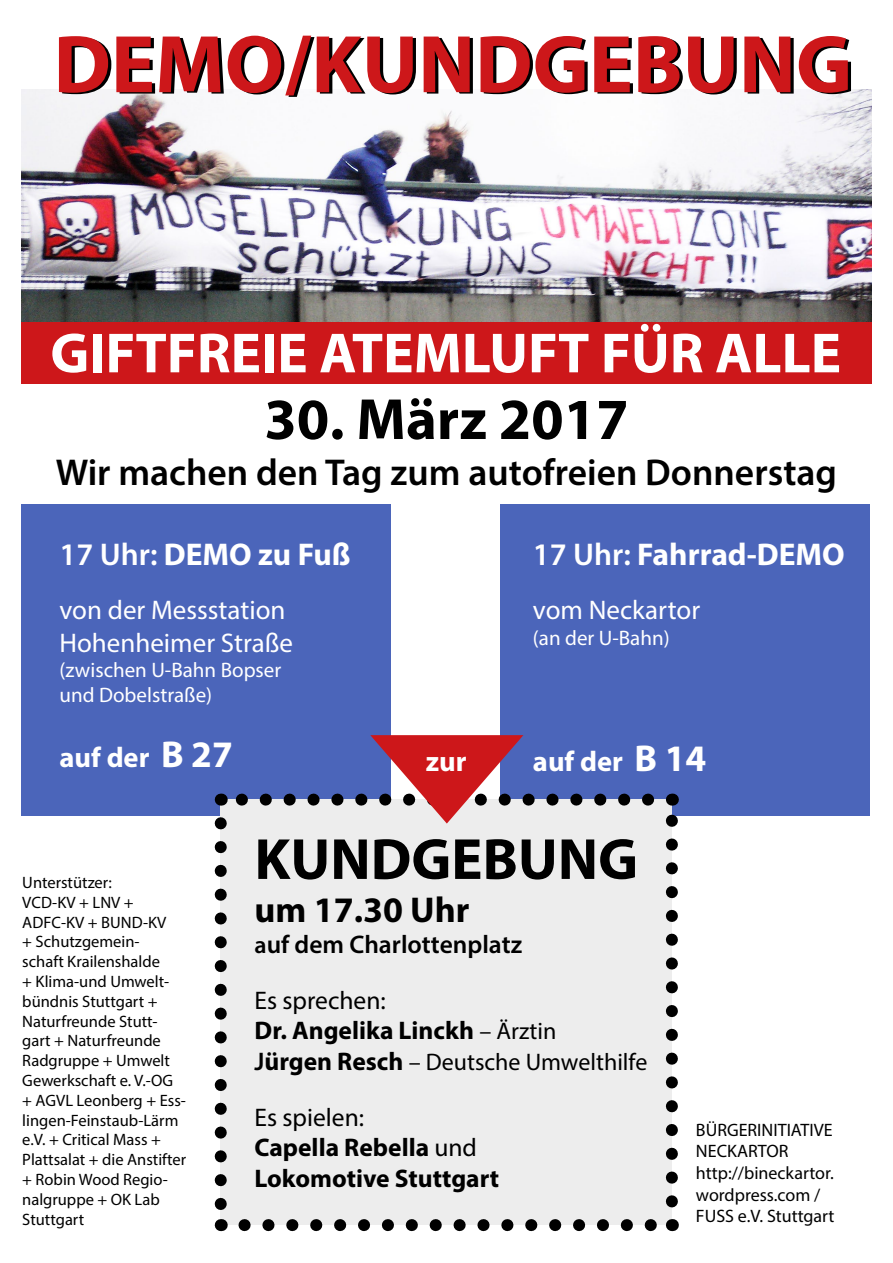
<style>
.page{position:relative;width:893px;height:1263px;background:#fff}
.page>*{position:absolute;margin:0;border:0;box-sizing:border-box;transform-origin:0 0}
.t1{font:700 82.5px "Myriad Pro";color:#000}
.t2{font:700 58.5px "Myriad Pro";color:#000}
.t3{font:700 57px "Myriad Pro";color:#fff}
.t4{font:600 37.5px "Myriad Pro";color:#000}
.t5{font:700 36px "Myriad Pro";color:#000}
.t6{font:700 31.5px "Myriad Pro";color:#fff}
.t7{font:700 28.5px "Myriad Pro";color:#fff}
.t8{font:27px/32.4px "Myriad Pro";color:#fff}
.t9{font:700 25.5px/30.6px "Myriad Pro";color:#000}
.t10{font:600 25.5px/55.8px "Myriad Pro";color:#000}
.t11{font:24px "Myriad Pro";color:#000}
.t12{font:21px/25.2px "Myriad Pro";color:#fff}
.t13{font:18px/21.6px "Myriad Pro";color:#000}
.t14{font:16.5px/19.8px "Myriad Pro";color:#000}
.s1{font-weight:600}
.s2{font-size:37.5px}
.s3{font-size:24px}
.s4{font-weight:400}
.s5{font-weight:400;font-size:24px}
.s6{font-weight:600;font-size:25.5px}
.s7{font-weight:700;font-size:25.5px}
</style>
<div class="page">
<img style="left:21px;top:89px;width:851px;height:233px">
<div style="left:21px;top:504px;width:370px;height:312px;background:#4b65ba"></div>
<div style="left:500px;top:504px;width:370px;height:312px;background:#4b65ba"></div>
<div style="left:221px;top:800px;width:451px;height:425px;background:#ededed"></div>
<svg style="left:215px;top:823px;width:12px;height:390px"></svg>
<svg style="left:244px;top:1219px;width:413px;height:12px"></svg>
<svg style="left:221px;top:1219px;width:1px;height:12px"></svg>
<svg style="left:672px;top:1219px;width:1px;height:12px"></svg>
<svg style="left:666px;top:794px;width:12px;height:407px"></svg>
<svg style="left:221px;top:794px;width:1px;height:12px"></svg>
<div style="left:21px;top:322px;width:851px;height:62px;background:#cd171a"></div>
<svg style="left:233px;top:735px;width:415px;height:88px"></svg>
<h1 class="t1" style="left:57px;top:12px;width:800px">DEMO/KUNDGEBUNG</h1>
<h3 class="t3" style="left:50px;top:316px;width:792px">GIFTFREIE ATEMLUFT FÜR ALLE</h3>
<h2 class="t2" style="left:264px;top:381px;width:366px">30. März 2017</h2>
<h3 class="t4" style="left:56px;top:448px;width:783px">Wir machen den Tag zum autofreien Donnerstag</h3>
<h3 class="t6" style="left:60px;top:534px;width:293px"><span class="s1">17 Uhr:</span> DEMO zu Fuß</h3>
<h3 class="t8" style="left:60px;top:594px;width:235px">von der Messstation<br>Hohenheimer Straße</h3>
<p class="t12" style="left:60px;top:657px;width:223px">(zwischen U-Bahn Bopser und Dobelstraße)</p>
<h3 class="t7" style="left:60px;top:739px;width:175px">auf der <span class="s2">B 27</span></h3>
<h3 class="t7" style="left:426px;top:743px;width:42px">zur</h3>
<h3 class="t6" style="left:533px;top:534px;width:313px"><span class="s1">17 Uhr:</span> Fahrrad-DEMO</h3>
<h3 class="t8" style="left:533px;top:594px;width:169px">vom Neckartor</h3>
<p class="t12" style="left:533px;top:625px;width:138px">(an der U-Bahn)</p>
<h3 class="t7" style="left:533px;top:742px;width:175px">auf der <span class="s2">B 14</span></h3>
<p class="t14" style="left:22px;top:872px;width:165px">Unterstützer:<br>VCD-KV + LNV +<br>ADFC-KV + BUND-KV<br>+ Schutzgemein-<br>schaft Krailenshalde<br>+ Klima-und Umwelt&shy;bündnis Stuttgart +<br>Naturfreunde Stutt&shy;gart + Naturfreunde<br>Radgruppe + Umwelt<br>Gewerkschaft e. V.-OG + AGVL Leonberg + Ess&shy;lingen-Feinstaub-Lärm e.V. + Critical Mass +<br>Plattsalat + die Anstifter + Robin Wood Regio&shy;nalgruppe + OK Lab<br>Stuttgart</p>
<h2 class="t2" style="left:254px;top:821px;width:385px">KUNDGEBUNG</h2>
<h3 class="t5" style="left:254px;top:886px;width:217px">um 17.30 Uhr</h3>
<h3 class="t10" style="left:254px;top:916px;width:269px"><span class="s3">a</span>uf dem Charlottenplatz<br><span class="s4">Es sprechen:</span></h3>
<h3 class="t9" style="left:254px;top:1014px;width:303px">Dr. Angelika Linckh <span class="s5">– Ärztin</span></h3>
<h3 class="t11" style="left:254px;top:1047px;width:394px"><span class="s6">J</span><span class="s7">ürgen Resch</span> – Deutsche Umwelthilfe</h3>
<h3 class="t9" style="left:254px;top:1101px;width:246px"><span class="s4">Es spielen:<br></span>Capella Rebella <span class="s4">und<br></span>Lokomotive Stuttgart</h3>
<p class="t13" style="left:696px;top:1119px;width:140px">BÜRGERINITIATIVE<br>NECKARTOR http://bineckartor. wordpress.com /<br>FUSS e.V. Stuttgart</p>
</div>
